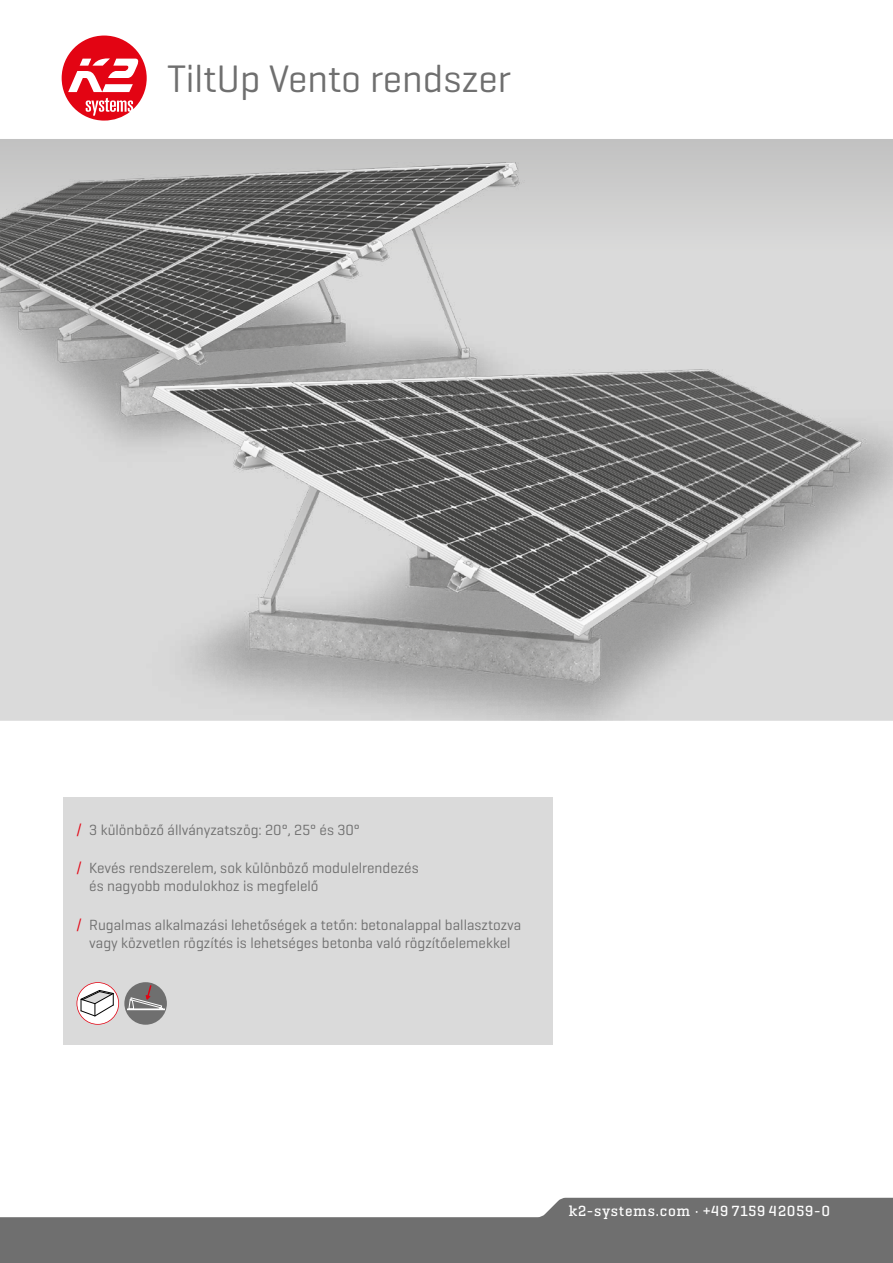
<style>
.page{position:relative;width:893px;height:1263px;background:#fff}
.page>*{position:absolute;margin:0;border:0;box-sizing:border-box;transform-origin:0 0}
.t1{font:39px "K2 Geogrotesque";color:#6f6f6f}
.t2{font:15px/18px "K2 Geogrotesque";color:#6f6f6f}
.t3{font:500 15px "K2 Geogrotesque Slab";letter-spacing:.05em;color:#fff}
.s1{color:#e30413}
</style>
<div class="page">
<svg style="left:0;top:139px;width:893px;height:199px;background:#d0d0d0"></svg>
<div style="left:0;top:338px;width:893px;height:383px;background:#dadada"></div>
<img style="left:0;top:162px;width:541px;height:305px">
<img style="left:147px;top:370px;width:746px;height:351px">
<div style="left:64px;top:797px;width:489px;height:247px;background:#dadada"></div>
<svg style="left:77px;top:982px;width:42px;height:43px"></svg>
<div style="left:124px;top:982px;width:43px;height:43px;background:#6f6f6f;border-radius:50%"></div>
<div style="left:127px;top:1008px;width:38px;height:2px;border:1px solid #fff"></div>
<svg style="left:128px;top:984px;width:35px;height:26px"></svg>
<svg style="left:0;top:1198px;width:893px;height:65px;fill:#6f6f6f"></svg>
<svg style="left:62px;top:36px;width:85px;height:85px"></svg>
<h1 class="t1" style="left:167px;top:54px;width:346px">TiltUp Vento rendszer</h1>
<p class="t2" style="left:77px;top:820px;width:285px"><span class="s1">/</span> 3 különböző állványzatszög: 20°, 25° és 30°</p>
<p class="t2" style="left:89px;top:859px;width:331px;text-indent:-13px"><span class="s1">/</span> Kevés rendszerelem, sok különböző modulelrendezés és nagyobb modulokhoz is megfelelő</p>
<p class="t2" style="left:77px;top:916px;width:446px;text-align:center"><span class="s1">/</span> Rugalmas alkalmazási lehetőségek a tetőn: betonalappal ballasztozva vagy közvetlen rögzítés is lehetséges betonba való rögzítőelemekkel</p>
<p class="t3" style="left:569px;top:1201px;width:263px">k2-systems.com · +49 7159 42059-0</p>
</div>
